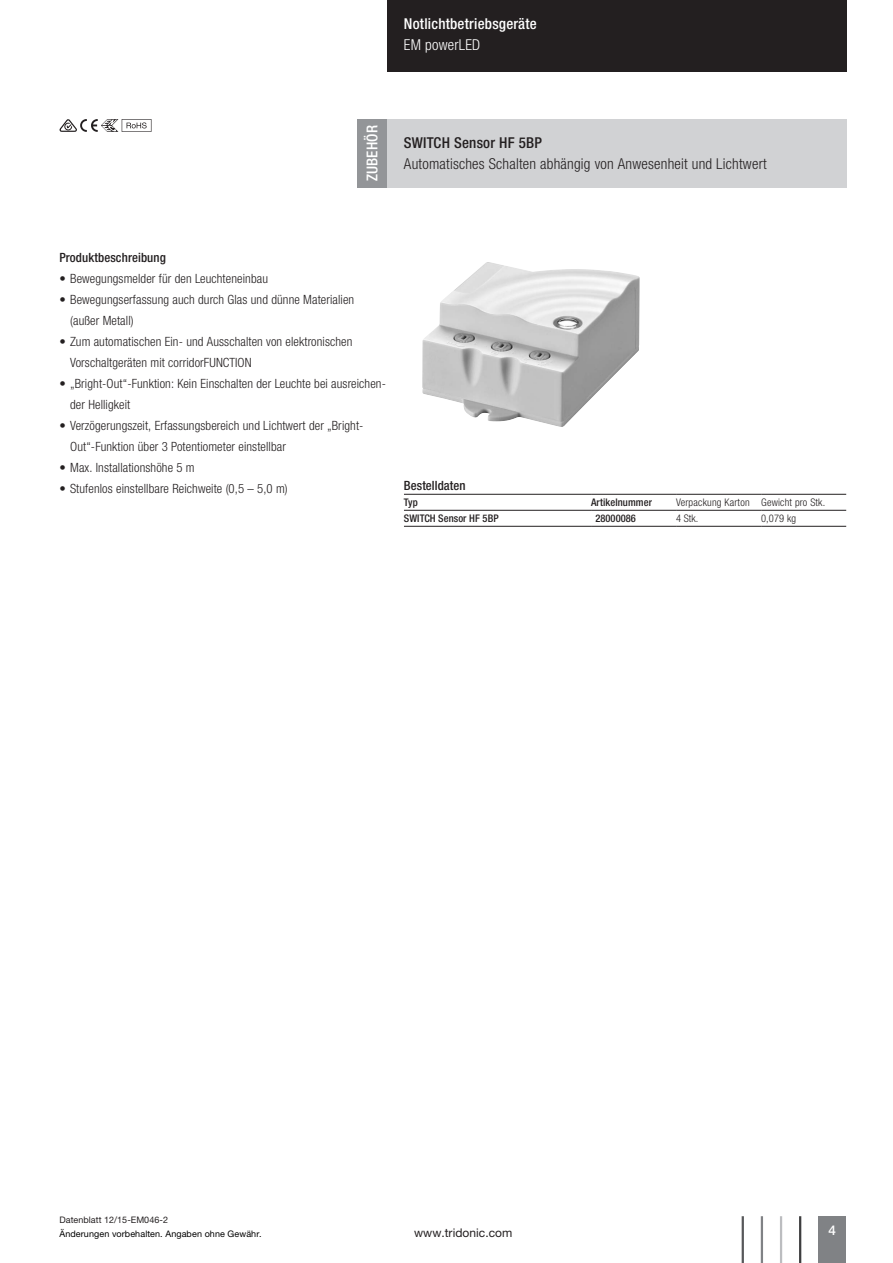
<style>
.page{position:relative;width:893px;height:1263px;background:#fff}
.page>*{position:absolute;margin:0;border:0;box-sizing:border-box;transform-origin:0 0}
.t1{font:300 condensed 15px "Helvetica Neue LTW1 G";letter-spacing:.015em;color:#231f20}
.t2{font:500 condensed 15px "Helvetica Neue LTW1 G";letter-spacing:.015em;color:#fff}
.t3{font:500 condensed 15px "Helvetica Neue LTW1 G";letter-spacing:.015em;color:#231f20}
.t4{font:300 condensed 15px "Helvetica Neue LTW1 G";letter-spacing:.015em;color:#fff}
.t5{font:500 13.5px "Helvetica Neue LTW1 G";color:#fff}
.t6{font:300 condensed 12.75px/21px "Helvetica Neue LTW1 G";letter-spacing:.01em;color:#231f20}
.t7{font:500 condensed 12.75px "Helvetica Neue LTW1 G";letter-spacing:.01em;color:#231f20}
.t8{font:12px "Helvetica Neue LTW1 G";letter-spacing:.005em;color:#231f20}
.t9{font:300 condensed 10.5px "Helvetica Neue LTW1 G";letter-spacing:.02em;color:#231f20}
.t10{font:500 condensed 10.5px "Helvetica Neue LTW1 G";letter-spacing:.005em;color:#231f20}
.t11{font:9px "Helvetica Neue LTW1 G";letter-spacing:.01em;color:#000}
.t12{font:9px "Helvetica Neue LTW1 G";letter-spacing:.005em;color:#231f20}
</style>
<div class="page">
<div style="left:387px;top:0;width:459px;height:72px;background:#231f20"></div>
<div style="left:819px;top:1216px;width:27px;height:47px;background:#808285"></div>
<hr style="left:799px;top:1216px;width:2px;height:47px;background:#3e3e3f">
<hr style="left:780px;top:1216px;width:2px;height:47px;background:#bcbdc0">
<hr style="left:761px;top:1216px;width:2px;height:47px;background:#808285">
<hr style="left:742px;top:1216px;width:2px;height:47px;background:#57585a">
<svg style="left:60px;top:119px;width:91px;height:13px"></svg>
<div style="left:387px;top:119px;width:459px;height:68px;background:#d1d2d4"></div>
<div style="left:357px;top:119px;width:30px;height:68px;background:#939598"></div>
<img style="left:422px;top:262px;width:218px;height:165px">
<hr style="left:404px;top:510px;width:187px;height:1px;background:#231f20">
<hr style="left:591px;top:510px;width:85px;height:1px;background:#231f20">
<hr style="left:676px;top:510px;width:85px;height:1px;background:#231f20">
<hr style="left:761px;top:510px;width:85px;height:1px;background:#231f20">
<hr style="left:404px;top:494px;width:187px;height:1px;background:#231f20">
<hr style="left:591px;top:494px;width:85px;height:1px;background:#231f20">
<hr style="left:676px;top:494px;width:85px;height:1px;background:#231f20">
<hr style="left:761px;top:494px;width:85px;height:1px;background:#231f20">
<hr style="left:404px;top:526px;width:187px;height:1px;background:#231f20">
<hr style="left:591px;top:526px;width:85px;height:1px;background:#231f20">
<hr style="left:676px;top:526px;width:85px;height:1px;background:#231f20">
<hr style="left:761px;top:526px;width:85px;height:1px;background:#231f20">
<p class="t2" style="left:404px;top:14px;width:134px">Notlichtbetriebsgeräte</p>
<p class="t4" style="left:404px;top:36px;width:78px">EM powerLED</p>
<p class="t2" style="left:363px;top:181px;width:57px;rotate:-90deg">ZUBEHÖR</p>
<p class="t3" style="left:404px;top:133px;width:140px">SWITCH Sensor HF 5BP</p>
<p class="t1" style="left:404px;top:155px;width:364px">Automatisches Schalten abhängig von Anwesenheit und Lichtwert</p>
<p class="t7" style="left:60px;top:249px;width:108px">Produktbeschreibung</p>
<p class="t6" style="left:60px;top:268px;width:210px">• Bewegungsmelder für den Leuchteneinbau</p>
<p class="t6" style="left:70px;top:289px;width:286px;text-indent:-11px">• Bewegungserfassung auch durch Glas und dünne Materialien (außer Metall)</p>
<p class="t6" style="left:70px;top:331px;width:284px;text-indent:-11px">• Zum automatischen Ein- und Ausschalten von elektronischen<br>Vorschaltgeräten mit corridorFUNCTION</p>
<p class="t6" style="left:70px;top:373px;width:317px;text-indent:-11px">• „Bright-Out“-Funktion: Kein Einschalten der Leuchte bei ausreichen&shy;der Helligkeit</p>
<p class="t6" style="left:70px;top:415px;width:295px;text-indent:-11px">• Verzögerungszeit, Erfassungsbereich und Lichtwert der „Bright-<br>Out“-Funktion über 3 Potentiometer einstellbar</p>
<p class="t6" style="left:60px;top:457px;width:137px">• Max. Installationshöhe 5 m</p>
<p class="t6" style="left:60px;top:478px;width:230px">• Stufenlos einstellbare Reichweite (0,5 – 5,0 m)</p>
<p class="t7" style="left:404px;top:478px;width:63px">Bestelldaten</p>
<p class="t10" style="left:404px;top:496px;width:15px">Typ</p>
<p class="t10" style="left:591px;top:496px;width:63px">Artikelnummer</p>
<p class="t9" style="left:676px;top:496px;width:151px">Verpackung Karton Gewicht pro Stk.</p>
<p class="t10" style="left:404px;top:512px;width:96px">SWITCH Sensor HF 5BP</p>
<p class="t10" style="left:595px;top:512px;width:42px">28000086</p>
<p class="t9" style="left:676px;top:512px;width:24px">4 Stk.</p>
<p class="t9" style="left:761px;top:512px;width:36px">0,079 kg</p>
<p class="t12" style="left:60px;top:1214px;width:110px">Datenblatt 12/15-EM046-2</p>
<p class="t11" style="left:60px;top:1229px;width:204px">Änderungen vorbehalten. Angaben ohne Gewähr.</p>
<p class="t8" style="left:414px;top:1226px;width:100px">www.tridonic.com</p>
<p class="t5" style="left:829px;top:1222px;width:9px">4</p>
</div>
